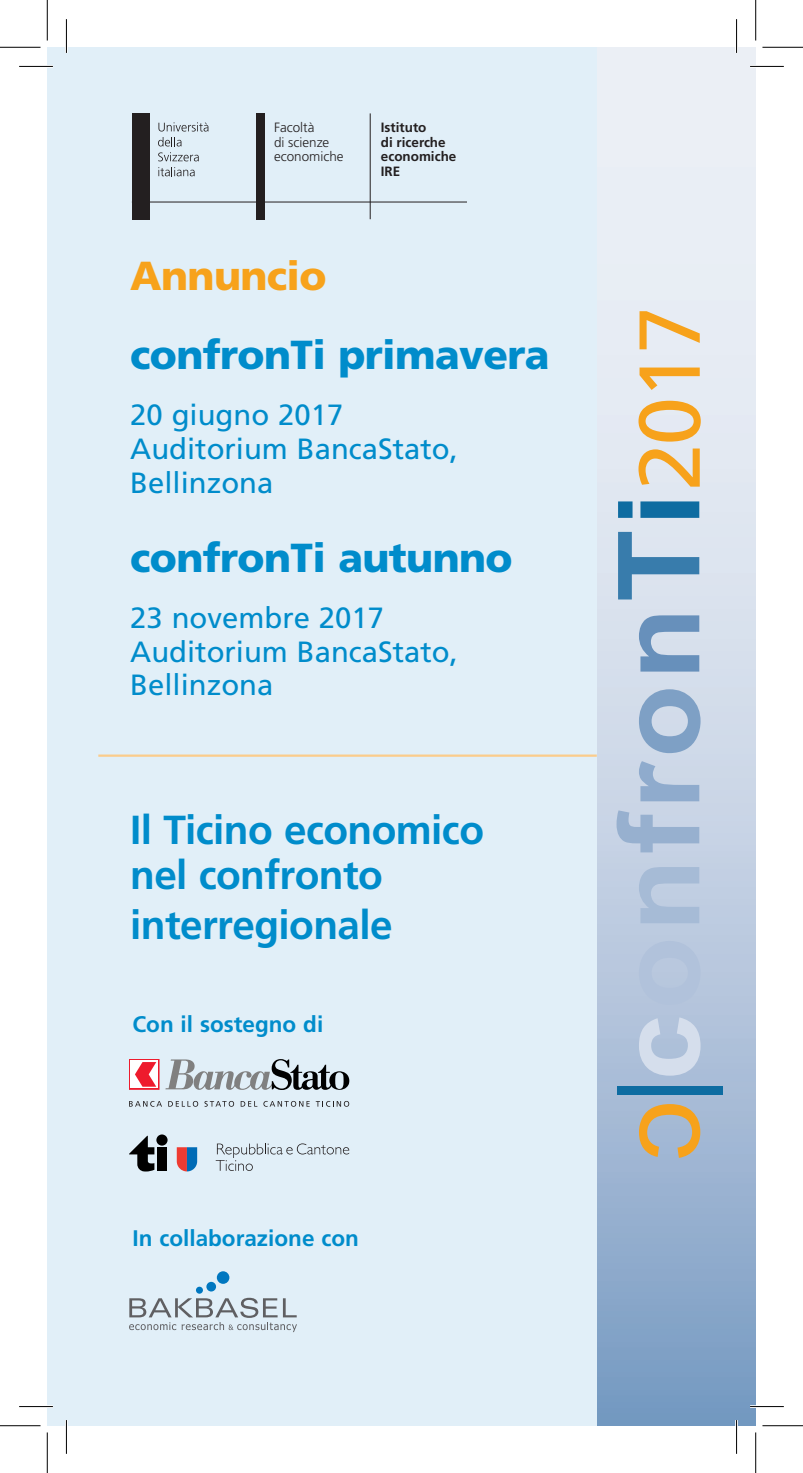
<style>
.page{position:relative;width:803px;height:1473px;background:#fff}
.page>*{position:absolute;margin:0;border:0;box-sizing:border-box;transform-origin:0 0}
.t1{font:86.17px "Frutiger";color:#f7a21b}
.t2{font:700 40.5px/45px "Frutiger LT Std";letter-spacing:-.015em;color:#008ccb}
.t3{font:900 40.5px "Frutiger LT Std";letter-spacing:-.015em;color:#008ccb}
.t4{font:900 40.5px "Frutiger LT Std";letter-spacing:-.015em;color:#f7a21b}
.t5{font:29.25px/33.8px "Frutiger LT Std";color:#008ccb}
.t6{font:700 22.5px "Frutiger LT Std";color:#008ccb}
.t7{font:700 13.5px/14.8px "Frutiger LT Std";color:#231f20}
.t8{font:300 13.5px/14.8px "Frutiger LT Std";color:#231f20}
</style>
<div class="page">
<div style="left:47px;top:47px;width:551px;height:1378px;background:#e1eff8"></div>
<hr style="left:98px;top:754px;width:498px;height:2px;background:#fbcc8b">
<img style="left:597px;top:47px;width:158px;height:1378px">
<svg style="left:639px;top:1017px;width:61px;height:58px;background:#c2d0e3"></svg>
<svg style="left:639px;top:940px;width:61px;height:64px;background:#b3c4dc"></svg>
<svg style="left:639px;top:867px;width:60px;height:56px;background:#afc1da"></svg>
<svg style="left:616px;top:810px;width:83px;height:42px;background:#afc1da"></svg>
<svg style="left:639px;top:761px;width:60px;height:40px;background:#acc0d9"></svg>
<svg style="left:639px;top:689px;width:61px;height:64px;background:#a1b8d4"></svg>
<svg style="left:639px;top:615px;width:60px;height:56px;background:#90adcd"></svg>
<svg style="left:618px;top:532px;width:81px;height:67px;background:#9dbcd5"></svg>
<svg style="left:618px;top:501px;width:81px;height:17px"></svg>
<div style="left:617px;top:1085px;width:105px;height:9px;background:#0e6ca1"></div>
<svg style="left:639px;top:1103px;width:61px;height:54px;background:#c3af8b"></svg>
<svg style="left:165px;top:1059px;width:184px;height:30px"></svg>
<svg style="left:129px;top:1101px;width:33px;height:5px"></svg>
<svg style="left:168px;top:1101px;width:30px;height:5px"></svg>
<svg style="left:204px;top:1101px;width:30px;height:5px"></svg>
<svg style="left:241px;top:1101px;width:16px;height:5px"></svg>
<svg style="left:263px;top:1101px;width:46px;height:5px"></svg>
<svg style="left:316px;top:1101px;width:33px;height:5px"></svg>
<div style="left:129px;top:1059px;width:30px;height:30px;border:1px solid #ee1b2d"></div>
<div style="left:130px;top:1060px;width:28px;height:28px;background:#fff"></div>
<svg style="left:135px;top:1062px;width:21px;height:24px"></svg>
<div style="left:206px;top:1281px;width:10px;height:10px;background:#0077c0;border-radius:50%"></div>
<div style="left:217px;top:1271px;width:12px;height:12px;background:#0077c0;border-radius:50%"></div>
<div style="left:196px;top:1286px;width:7px;height:7px;background:#0077c0;border-radius:50%"></div>
<svg style="left:129px;top:1297px;width:168px;height:34px"></svg>
<div style="left:132px;top:113px;width:17px;height:107px;background:#231f20"></div>
<hr style="left:132px;top:202px;width:334px;height:1px;background:#231f20">
<svg style="left:158px;top:122px;width:50px;height:9px"></svg>
<svg style="left:158px;top:137px;width:23px;height:9px"></svg>
<svg style="left:158px;top:152px;width:41px;height:9px"></svg>
<svg style="left:158px;top:167px;width:37px;height:9px"></svg>
<div style="left:256px;top:113px;width:9px;height:107px;background:#231f20"></div>
<hr style="left:370px;top:113px;width:1px;height:106px;background:#231f20">
<div style="left:157px;top:1147px;width:10px;height:23px;background:#000"></div>
<div style="left:156px;top:1134px;width:11px;height:11px;background:#000;border-radius:50%"></div>
<svg style="left:129px;top:1135px;width:25px;height:36px"></svg>
<svg style="left:216px;top:1143px;width:133px;height:27px"></svg>
<svg style="left:177px;top:1147px;width:20px;height:24px"></svg>
<hr style="left:19px;top:65px;width:34px;height:3px;background:#fff">
<hr style="left:750px;top:65px;width:33px;height:3px;background:#fff">
<hr style="left:19px;top:1404px;width:34px;height:3px;background:#fff">
<hr style="left:750px;top:1404px;width:33px;height:3px;background:#fff">
<hr style="left:65px;top:19px;width:3px;height:34px;background:#fff">
<hr style="left:65px;top:1419px;width:3px;height:34px;background:#fff">
<hr style="left:735px;top:19px;width:2px;height:34px;background:#fff">
<hr style="left:735px;top:1419px;width:2px;height:34px;background:#fff">
<hr style="left:19px;top:66px;width:34px;height:1px;background:#000">
<hr style="left:750px;top:66px;width:33px;height:1px;background:#000">
<hr style="left:19px;top:1405px;width:34px;height:1px;background:#000">
<hr style="left:750px;top:1405px;width:33px;height:1px;background:#000">
<hr style="left:66px;top:19px;width:1px;height:34px;background:#000">
<hr style="left:66px;top:1419px;width:1px;height:34px;background:#000">
<hr style="left:736px;top:19px;width:1px;height:34px;background:#000">
<hr style="left:736px;top:1419px;width:1px;height:34px;background:#000">
<hr style="left:0;top:47px;width:40px;height:1px;background:#000">
<hr style="left:762px;top:47px;width:40px;height:1px;background:#000">
<hr style="left:0;top:1425px;width:40px;height:1px;background:#000">
<hr style="left:762px;top:1425px;width:40px;height:1px;background:#000">
<hr style="left:47px;top:0;width:1px;height:41px;background:#000">
<hr style="left:47px;top:1432px;width:1px;height:40px;background:#000">
<hr style="left:755px;top:0;width:1px;height:41px;background:#000">
<hr style="left:755px;top:1432px;width:1px;height:40px;background:#000">
<p class="t8" style="left:274px;top:120px;width:71px">Facoltà<br>di scienze economiche</p>
<h2 class="t4" style="left:130px;top:251px;width:198px">Annuncio</h2>
<p class="t7" style="left:381px;top:120px;width:77px">Istituto<br>di ricerche economiche<br>IRE</p>
<h2 class="t3" style="left:130px;top:330px;width:421px">confronTi primavera</h2>
<p class="t5" style="left:130px;top:398px;width:329px">20 giugno 2017<br>Auditorium BancaStato,<br>Bellinzona</p>
<h2 class="t3" style="left:130px;top:533px;width:384px">confronTi autunno</h2>
<p class="t5" style="left:130px;top:601px;width:329px">23 novembre 2017<br>Auditorium BancaStato,<br>Bellinzona</p>
<h2 class="t2" style="left:130px;top:807px;width:355px">Il Ticino economico nel confronto</h2>
<h2 class="t2" style="left:130px;top:902px;width:264px">interregionale</h2>
<p class="t6" style="left:132px;top:1010px;width:192px">Con il sostegno di</p>
<p class="t6" style="left:132px;top:1224px;width:228px">In collaborazione con</p>
<h1 class="t1" style="left:619px;top:491px;width:187px;rotate:-90deg">2017</h1>
</div>
